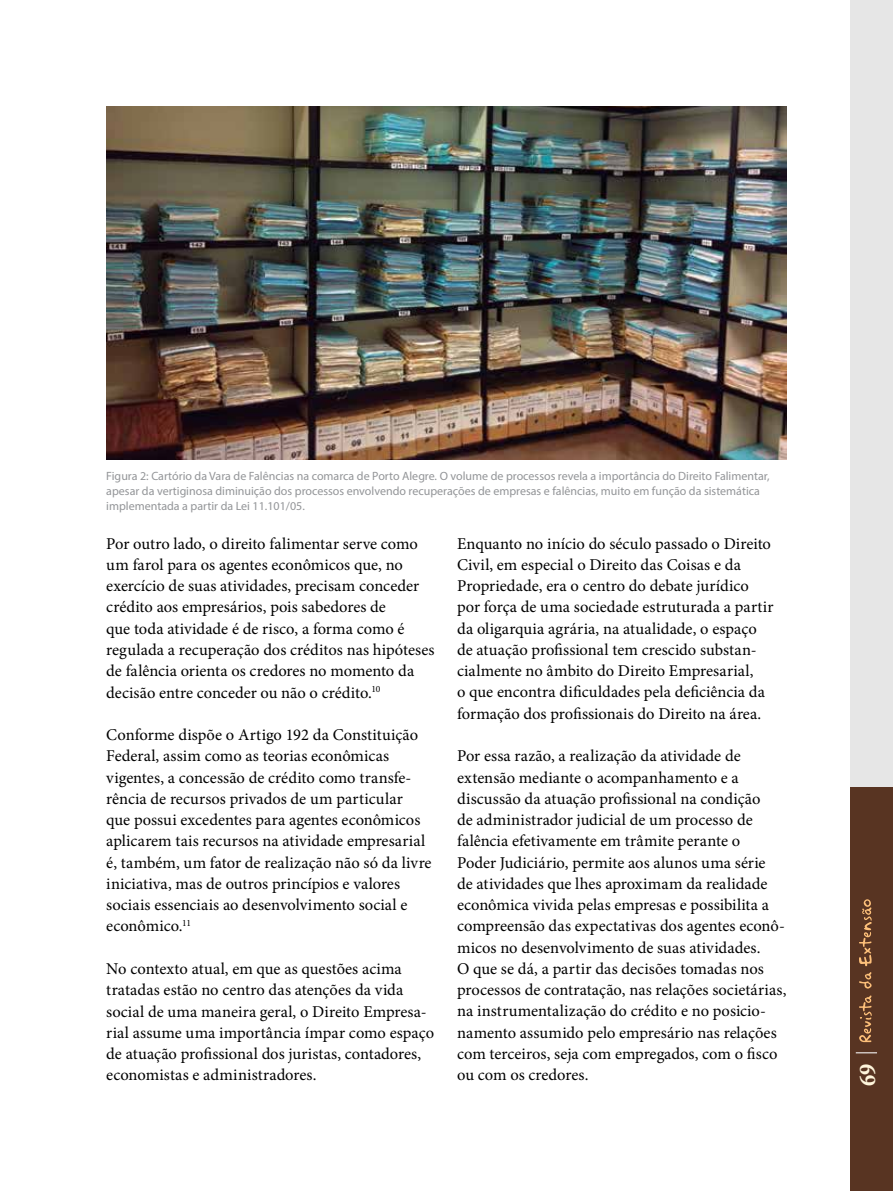
<style>
.page{position:relative;width:893px;height:1191px;background:#fff}
.page>*{position:absolute;margin:0;border:0;box-sizing:border-box;transform-origin:0 0}
.t1{font:700 condensed 24px "Minion Pro";color:#fff6dc}
.t2{font:16.5px/21.3px "Minion Pro";color:#000}
.t3{font:12px/15px "Myriad Pro";color:#939598}
</style>
<div class="page">
<div style="left:850px;top:0;width:43px;height:1191px;background:#e6e6e6"></div>
<div style="left:850px;top:787px;width:43px;height:404px;background:#583422"></div>
<img style="left:106px;top:106px;width:681px;height:353px">
<svg style="left:856px;top:1052px;width:21px;height:1px"></svg>
<svg style="left:859px;top:995px;width:13px;height:47px"></svg>
<svg style="left:859px;top:899px;width:13px;height:89px"></svg>
<p class="t3" style="left:106px;top:468px;width:665px">Figura 2: Cartório da Vara de Falências na comarca de Porto Alegre. O volume de processos revela a importância do Direito Falimentar, apesar da vertiginosa diminuição dos processos envolvendo recuperações de empresas e falências, muito em função da sistemática implementada a partir da Lei 11.101/05.</p>
<p class="t2" style="left:106px;top:533px;width:330px">Por outro lado, o direito falimentar serve como um farol para os agentes econômicos que, no exercício de suas atividades, precisam conceder crédito aos empresários, pois sabedores de<br>que toda atividade é de risco, a forma como é regulada a recuperação dos créditos nas hipóteses de falência orienta os credores no momento da decisão entre conceder ou não o crédito.<sup>10</sup></p>
<p class="t2" style="left:106px;top:724px;width:327px">Conforme dispõe o Artigo 192 da Constituição Federal, assim como as teorias econômicas vigentes, a concessão de crédito como transfe&shy;rência de recursos privados de um particular<br>que possui excedentes para agentes econômicos aplicarem tais recursos na atividade empresarial é, também, um fator de realização não só da livre iniciativa, mas de outros princípios e valores sociais essenciais ao desenvolvimento social e econômico.<sup>11</sup></p>
<p class="t2" style="left:106px;top:958px;width:329px">No contexto atual, em que as questões acima tratadas estão no centro das atenções da vida social de uma maneira geral, o Direito Empresa&shy;rial assume uma importância ímpar como espaço de atuação profissional dos juristas, contadores, economistas e administradores.</p>
<p class="t2" style="left:457px;top:533px;width:318px">Enquanto no início do século passado o Direito Civil, em especial o Direito das Coisas e da Propriedade, era o centro do debate jurídico por força de uma sociedade estruturada a partir da oligarquia agrária, na atualidade, o espaço de atuação profissional tem crescido substan&shy;cialmente no âmbito do Direito Empresarial,<br>o que encontra dificuldades pela deficiência da formação dos profissionais do Direito na área.</p>
<p class="t2" style="left:457px;top:745px;width:331px">Por essa razão, a realização da atividade de extensão mediante o acompanhamento e a discussão da atuação profissional na condição<br>de administrador judicial de um processo de falência efetivamente em trâmite perante o<br>Poder Judiciário, permite aos alunos uma série<br>de atividades que lhes aproximam da realidade econômica vivida pelas empresas e possibilita a compreensão das expectativas dos agentes econô&shy;micos no desenvolvimento de suas atividades.<br>O que se dá, a partir das decisões tomadas nos processos de contratação, nas relações societárias, na instrumentalização do crédito e no posicio&shy;namento assumido pelo empresário nas relações com terceiros, seja com empregados, com o fisco ou com os credores.</p>
<h1 class="t1" style="left:851px;top:1085px;width:24px;rotate:-90deg">69</h1>
</div>
